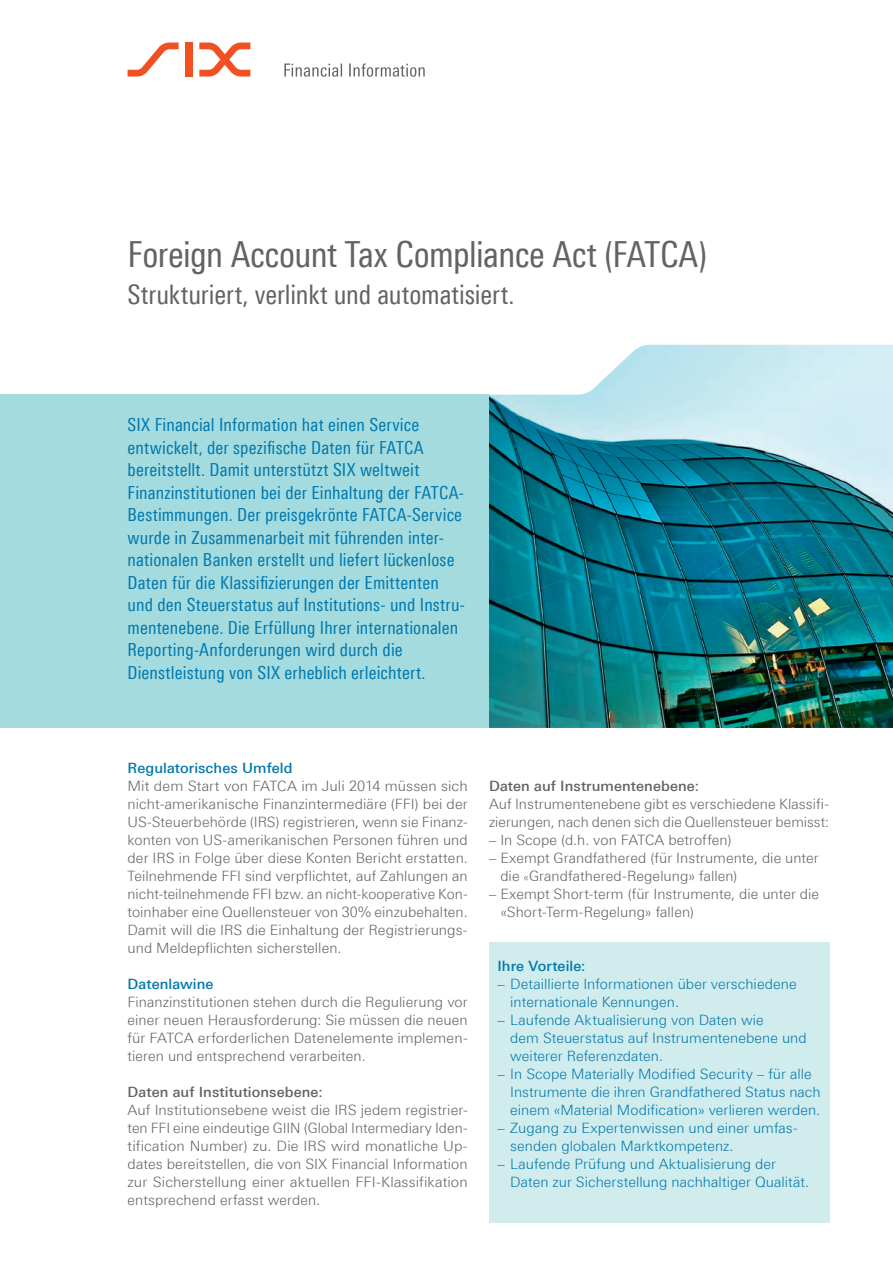
<style>
.page{position:relative;width:893px;height:1263px;background:#fff}
.page>*{position:absolute;margin:0;border:0;box-sizing:border-box;transform-origin:0 0}
.t1{font:36px "Linotype Univers 420 Cn";letter-spacing:-.015em;color:#636366}
.t2{font:27px "Linotype Univers 420 Cn";letter-spacing:-.005em;color:#636366}
.t3{font:18px/22.5px "Linotype Univers 420 Cn";letter-spacing:.005em;color:#0078ae}
.t4{font:300 14.25px/18px "Linotype Univers 330";letter-spacing:.005em;color:#636366;text-align:justify}
.t5{font:300 14.25px/18px "Linotype Univers 330";letter-spacing:.005em;color:#0078ae}
.t6{font:500 14.25px "Linotype Univers 530";letter-spacing:.005em;color:#636366}
.t7{font:500 14.25px "Linotype Univers 530";letter-spacing:.005em;color:#0078ae}
.s1{font-size:11.25px}
</style>
<div class="page">
<svg style="left:128px;top:43px;width:51px;height:34px"></svg>
<div style="left:185px;top:43px;width:8px;height:34px;background:#f15122"></div>
<svg style="left:199px;top:43px;width:51px;height:34px"></svg>
<svg style="left:284px;top:63px;width:141px;height:14px"></svg>
<div style="left:0;top:395px;width:489px;height:333px;background:#a4dbde"></div>
<img style="left:489px;top:345px;width:404px;height:383px">
<div style="left:489px;top:942px;width:340px;height:281px;background:#d1eced"></div>
<h1 class="t1" style="left:128px;top:233px;width:581px">Foreign Account Tax Compliance Act (FATCA)</h1>
<h2 class="t2" style="left:128px;top:279px;width:388px">Strukturiert, verlinkt und automatisiert.</h2>
<p class="t3" style="left:128px;top:413px;width:339px">SIX Financial Information hat einen Service ent-wickelt, der spezifische Daten für FATCA bereitstellt. Damit unterstützt SIX weltweit Finanzinstitutionen bei der Einhaltung der FATCA-Bestimmungen. Der preisgekrönte FATCA-Service wurde in Zusammenarbeit mit führenden inter&shy;nationalen Banken erstellt und liefert lückenlose Daten für die Klassifizierungen der Emittenten und den Steuerstatus auf Institutions- und Instru&shy;mentenebene. Die Erfüllung Ihrer internationalen Reporting-Anforderungen wird durch die Dienstleistung von SIX erheblich erleichtert.</p>
<p class="t7" style="left:128px;top:759px;width:167px">Regulatorisches Umfeld</p>
<p class="t4" style="left:128px;top:777px;width:342px">Mit dem Start von FATCA im Juli 2014 müssen sich nicht-amerikanische Finanzintermediäre (FFI) bei der US-Steuerbehörde (IRS) registrieren, wenn sie Finanz&shy;konten von US-amerikanischen Personen führen und der IRS in Folge über diese Konten Bericht erstatten.<br>Teilnehmende FFI sind verpflichtet, auf Zahlungen an nicht-teilnehmende FFI bzw. an nicht-kooperative Kon&shy;toinhaber eine Quellensteuer von 30% einzubehalten.<br>Damit will die IRS die Einhaltung der Registrierungs&shy;und Meldepflichten sicherstellen.</p>
<p class="t7" style="left:128px;top:975px;width:88px">Datenlawine</p>
<p class="t4" style="left:128px;top:993px;width:342px">Finanzinstitutionen stehen durch die Regulierung vor einer neuen Herausforderung: Sie müssen die neuen für FATCA erforderlichen Datenelemente implemen&shy;tieren und entsprechend verarbeiten.</p>
<p class="t6" style="left:128px;top:1083px;width:197px">Daten auf Institutionsebene:</p>
<p class="t4" style="left:128px;top:1101px;width:342px">Auf Institutionsebene weist die IRS jedem registrier&shy;ten FFI eine eindeutige GIIN (Global Intermediary Iden&shy;tification Number) zu. Die IRS wird monatliche Up&shy;dates bereitstellen, die von SIX Financial Information zur Sicherstellung einer aktuellen FFI-Klassifikation entsprechend erfasst werden.</p>
<p class="t6" style="left:489px;top:777px;width:212px">Daten auf Instrumentenebene:</p>
<p class="t4" style="left:489px;top:795px;width:342px">Auf Instrumentenebene gibt es verschiedene Klassifi&shy;zierungen, nach denen sich die Quellensteuer bemisst:</p>
<p class="t4" style="left:489px;top:831px;width:244px">– In Scope (d.h. von FATCA betroffen)</p>
<p class="t4" style="left:500px;top:849px;width:320px;text-indent:-11px">– Exempt Grandfathered (für Instrumente, die unter die <span class="s1">«</span>Grandfathered-Regelung» fallen)</p>
<p class="t4" style="left:500px;top:885px;width:320px;text-indent:-11px">– Exempt Short-term (für Instrumente, die unter die «Short-Term-Regelung» fallen)</p>
<p class="t7" style="left:497px;top:957px;width:90px">Ihre Vorteile:</p>
<p class="t5" style="left:510px;top:975px;width:288px;text-indent:-13px">– Detaillierte Informationen über verschiedene internationale Kennungen.</p>
<p class="t5" style="left:510px;top:1011px;width:298px;text-indent:-13px">– Laufende Aktualisierung von Daten wie<br>dem Steuerstatus auf Instrumentenebene und weiterer Referenzdaten.</p>
<p class="t5" style="left:510px;top:1065px;width:312px;text-indent:-13px">– In Scope Materially Modified Security – für alle<br>Instrumente die ihren Grandfathered Status nach einem «Material Modification» verlieren werden.</p>
<p class="t5" style="left:510px;top:1119px;width:288px;text-indent:-13px">– Zugang zu Expertenwissen und einer umfas&shy;senden globalen Marktkompetenz.</p>
<p class="t5" style="left:510px;top:1155px;width:300px;text-indent:-13px">– Laufende Prüfung und Aktualisierung der<br>Daten zur Sicherstellung nachhaltiger Qualität.</p>
</div>
